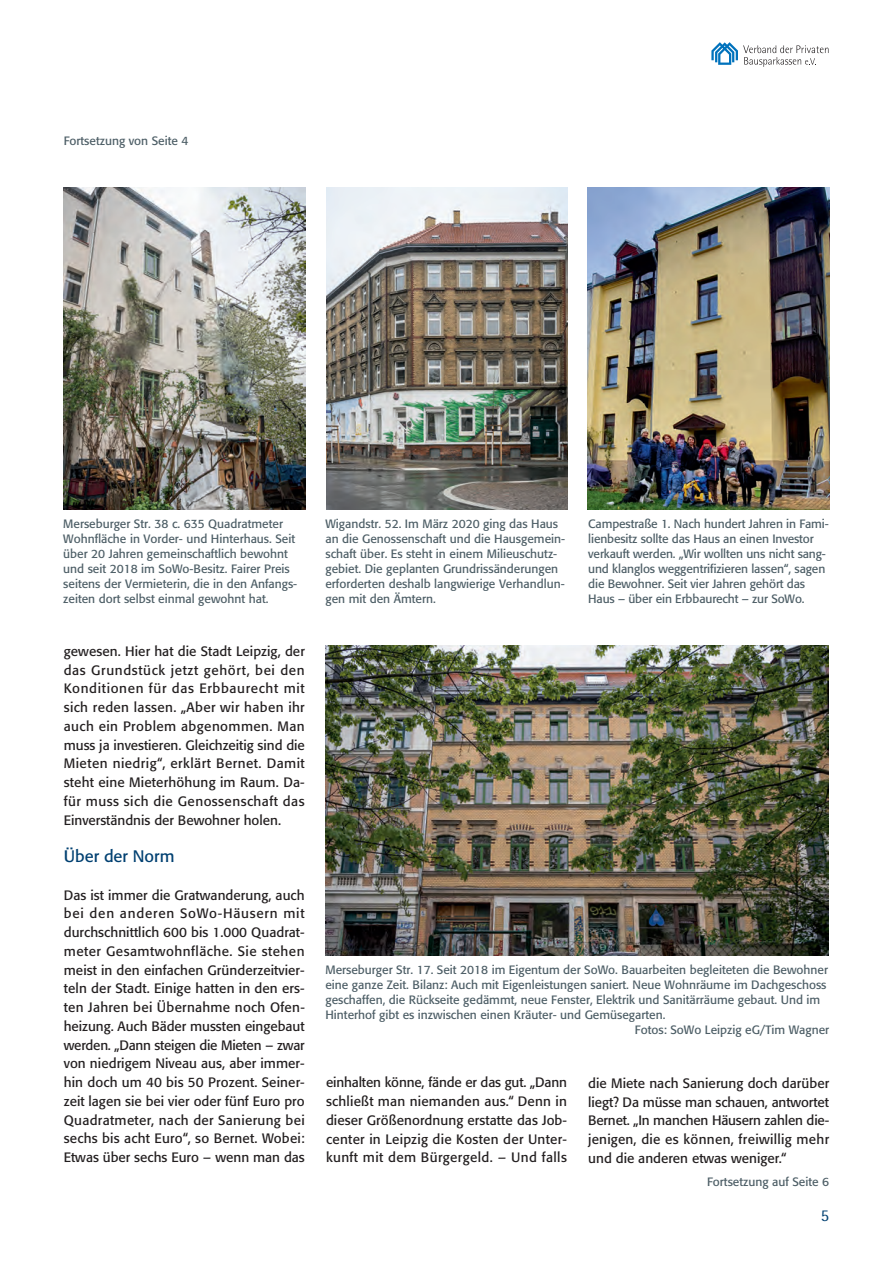
<style>
.page{position:relative;width:893px;height:1263px;background:#fff}
.page>*{position:absolute;margin:0;border:0;box-sizing:border-box;transform-origin:0 0}
.t1{font:16.5px "Formata Std";color:#004071}
.t2{font:16.5px "Rotis Semi Sans Pro";color:#004071}
.t3{font:13.5px/18.8px "Formata Std";letter-spacing:.015em;color:#231f20;text-align:justify}
.t4{font:12px/15px "Formata Std";color:#4d5e66}
</style>
<div class="page">
<svg style="left:711px;top:42px;width:117px;height:25px"></svg>
<img style="left:325px;top:645px;width:504px;height:311px">
<img style="left:64px;top:187px;width:241px;height:323px">
<img style="left:326px;top:187px;width:241px;height:323px">
<img style="left:588px;top:187px;width:241px;height:323px">
<p class="t4" style="left:64px;top:133px;width:126px">Fortsetzung von Seite 4</p>
<p class="t4" style="left:63px;top:516px;width:236px">Merseburger Str. 38 c. 635 Quadratmeter Wohnfläche in Vorder- und Hinterhaus. Seit über 20 Jahren gemeinschaftlich bewohnt und seit 2018 im SoWo-Besitz. Fairer Preis seitens der Vermieterin, die in den Anfangs&shy;zeiten dort selbst einmal gewohnt hat.</p>
<p class="t4" style="left:325px;top:516px;width:241px">Wigandstr. 52. Im März 2020 ging das Haus an die Genossenschaft und die Hausgemein&shy;schaft über. Es steht in einem Milieuschutz&shy;gebiet. Die geplanten Grundrissänderungen erforderten deshalb langwierige Verhandlun&shy;gen mit den Ämtern.</p>
<p class="t4" style="left:588px;top:516px;width:242px">Campestraße 1. Nach hundert Jahren in Fami&shy;lienbesitz sollte das Haus an einen Investor verkauft werden. „Wir wollten uns nicht sang&shy;und klanglos weggentrifizieren lassen“, sagen die Bewohner. Seit vier Jahren gehört das Haus – über ein Erbbaurecht – zur SoWo.</p>
<p class="t3" style="left:64px;top:642px;width:243px">gewesen. Hier hat die Stadt Leipzig, der das Grundstück jetzt gehört, bei den Konditionen für das Erbbaurecht mit sich reden lassen. „Aber wir haben ihr auch ein Problem abgenommen. Man muss ja investieren. Gleichzeitig sind die Mieten niedrig“, erklärt Bernet. Damit steht eine Mieterhöhung im Raum. Da&shy;für muss sich die Genossenschaft das Einverständnis der Bewohner holen.</p>
<p class="t1" style="left:64px;top:846px;width:112px">Über der Norm</p>
<p class="t3" style="left:64px;top:885px;width:243px">Das ist immer die Gratwanderung, auch bei den anderen SoWo-Häusern mit durchschnittlich 600 bis 1.000 Quadrat&shy;meter Gesamtwohnfläche. Sie stehen meist in den einfachen Gründerzeitvier&shy;teln der Stadt. Einige hatten in den ers&shy;ten Jahren bei Übernahme noch Ofen&shy;heizung. Auch Bäder mussten eingebaut werden. „Dann steigen die Mieten – zwar von niedrigem Niveau aus, aber immer&shy;hin doch um 40 bis 50 Prozent. Seiner&shy;zeit lagen sie bei vier oder fünf Euro pro Quadratmeter, nach der Sanierung bei sechs bis acht Euro“, so Bernet. Wobei:<br>Etwas über sechs Euro – wenn man das</p>
<p class="t4" style="left:325px;top:962px;width:504px">Merseburger Str. 17. Seit 2018 im Eigentum der SoWo. Bauarbeiten begleiteten die Bewohner</p>
<p class="t4" style="left:325px;top:977px;width:502px">eine ganze Zeit. Bilanz: Auch mit Eigenleistungen saniert. Neue Wohnräume im Dachgeschoss</p>
<p class="t4" style="left:325px;top:992px;width:496px">geschaffen, die Rückseite gedämmt, neue Fenster, Elektrik und Sanitärräume gebaut. Und im</p>
<p class="t4" style="left:325px;top:1007px;width:341px">Hinterhof gibt es inzwischen einen Kräuter- und Gemüsegarten.</p>
<p class="t4" style="left:635px;top:1022px;width:196px">Fotos: SoWo Leipzig eG/Tim Wagner</p>
<p class="t3" style="left:326px;top:1073px;width:243px">einhalten könne, fände er das gut. „Dann schließt man niemanden aus.“ Denn in dieser Größenordnung erstatte das Job&shy;center in Leipzig die Kosten der Unter&shy;kunft mit dem Bürgergeld. – Und falls</p>
<p class="t3" style="left:588px;top:1074px;width:243px">die Miete nach Sanierung doch darüber liegt? Da müsse man schauen, antwortet Bernet. „In manchen Häusern zahlen die&shy;jenigen, die es können, freiwillig mehr und die anderen etwas weniger.“</p>
<p class="t4" style="left:707px;top:1174px;width:124px">Fortsetzung auf Seite 6</p>
<p class="t2" style="left:821px;top:1206px;width:10px">5</p>
</div>
